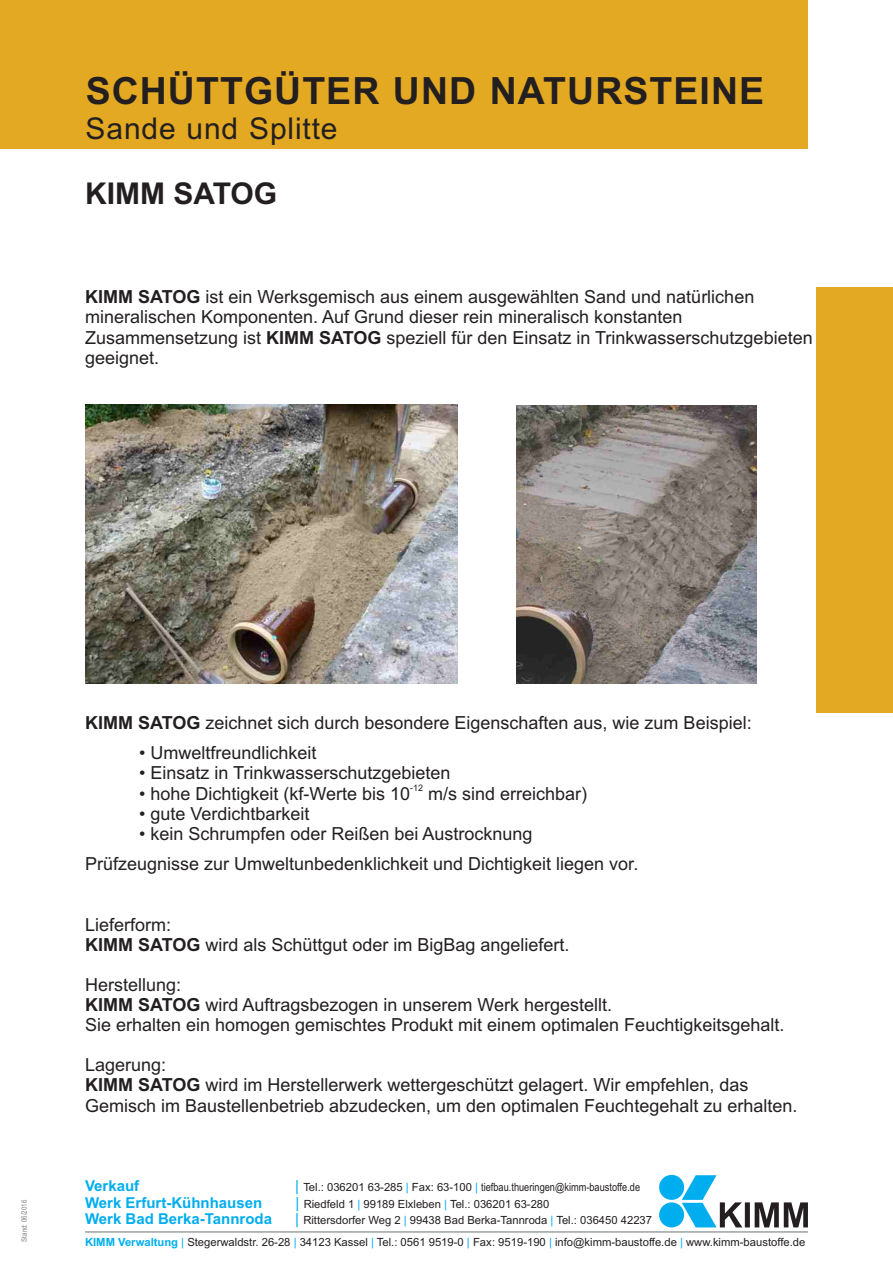
<style>
.page{position:relative;width:893px;height:1263px;background:#fff}
.page>*{position:absolute;margin:0;border:0;box-sizing:border-box;transform-origin:0 0}
.t1{font:700 37.5px "Arial";letter-spacing:.03em;color:#231f20}
.t2{font:30px "Arial";letter-spacing:.03em;color:#231f20}
.t3{font:700 30px "Arial";color:#231f20}
.t4{font:18px/20.1px "Arial";color:#231f20}
.t5{font:700 15px/16.8px "Arial";color:#00aeef}
.t6{font:15px "Arial";color:#00aeef}
.t7{font:11.25px/16.8px "Arial";color:#231f20}
.t8{font:11.25px "Arial Narrow";color:#231f20}
.t9{font:11.25px "Arial";color:#00aeef}
.t10{font:9px "Arial";color:#231f20}
.t11{font:7.5px "Arial Narrow";color:#808285}
.s1{font-weight:700}
.s2{font-family:"Arial"}
.s3{font-weight:700;color:#00aeef}
.s4{color:#00aeef}
</style>
<div class="page">
<div style="left:816px;top:287px;width:77px;height:425px;background:#e4a922"></div>
<div style="left:0;top:0;width:808px;height:149px;background:#e4a922"></div>
<hr style="left:85px;top:1231px;width:723px;height:1px;background:#697374">
<div style="left:659px;top:1175px;width:25px;height:25px;background:#00aeef;border-radius:50%"></div>
<div style="left:659px;top:1202px;width:25px;height:25px;background:#00aeef;border-radius:50%"></div>
<svg style="left:682px;top:1175px;width:126px;height:52px"></svg>
<img style="left:85px;top:404px;width:372px;height:280px">
<img style="left:516px;top:405px;width:241px;height:279px">
<h1 class="t1" style="left:86px;top:76px;width:680px">SCHÜTTGÜTER UND NATURSTEINE</h1>
<h2 class="t2" style="left:86px;top:117px;width:253px">Sande und Splitte</h2>
<h2 class="t3" style="left:85px;top:182px;width:194px">KIMM SATOG</h2>
<p class="t4" style="left:85px;top:289px;width:729px"><span class="s1">KIMM SATOG</span> ist ein Werksgemisch aus einem ausgewählten Sand und natürlichen mineralischen Komponenten. Auf Grund dieser rein mineralisch konstanten Zusammensetzung ist <span class="s1">KIMM SATOG</span> speziell für den Einsatz in Trinkwasserschutzgebieten geeignet.</p>
<p class="t11" style="left:21px;top:1242px;width:43px;rotate:-90deg">Stand: 06/2016</p>
<p class="t4" style="left:85px;top:714px;width:668px"><span class="s1">KIMM SATOG</span> zeichnet sich durch besondere Eigenschaften aus, wie zum Beispiel:</p>
<p class="t4" style="left:139px;top:744px;width:179px">• Umweltfreundlichkeit</p>
<p class="t4" style="left:139px;top:764px;width:313px">• Einsatz in Trinkwasserschutzgebieten</p>
<p class="t10" style="left:410px;top:784px;width:15px">-12</p>
<p class="t4" style="left:139px;top:785px;width:450px">• hohe Dichtigkeit (kf-Werte bis 10 m/s sind erreichbar)</p>
<p class="t4" style="left:139px;top:805px;width:172px">• gute Verdichtbarkeit</p>
<p class="t4" style="left:85px;top:820px;width:555px;line-height:30.2px;text-indent:54px">• kein Schrumpfen oder Reißen bei Austrocknung<br>Prüfzeugnisse zur Umweltunbedenklichkeit und Dichtigkeit liegen vor.</p>
<p class="t4" style="left:85px;top:916px;width:486px">Lieferform:<br><span class="s1">KIMM SATOG</span> wird als Schüttgut oder im BigBag angeliefert.</p>
<p class="t4" style="left:85px;top:976px;width:701px">Herstellung:<br><span class="s1">KIMM SATOG</span> wird Auftragsbezogen in unserem Werk hergestellt.<br>Sie erhalten ein homogen gemischtes Produkt mit einem optimalen Feuchtigkeitsgehalt.</p>
<p class="t4" style="left:85px;top:1056px;width:714px">Lagerung:<br><span class="s1">KIMM SATOG</span> wird im Herstellerwerk wettergeschützt gelagert. Wir empfehlen, das<br>Gemisch im Baustellenbetrieb abzudecken, um den optimalen Feuchtegehalt zu erhalten.</p>
<p class="t5" style="left:85px;top:1178px;width:189px">Verkauf<br>Werk Erfurt-Kühnhausen<br>Werk Bad Berka-Tannroda</p>
<p class="t6" style="left:295px;top:1180px;width:5px">|</p>
<p class="t9" style="left:406px;top:1182px;width:4px">|</p>
<p class="t9" style="left:475px;top:1182px;width:4px">|</p>
<p class="t8" style="left:303px;top:1182px;width:338px"><span class="s2">Tel.: 036201 63-285 Fax: 63-100</span> tiefbau.thueringen@kimm-baustoffe.de</p>
<p class="t7" style="left:303px;top:1196px;width:350px">Riedfeld 1 99189 Elxleben Tel.: 036201 63-280<br>Rittersdorfer Weg 2 99438 Bad Berka-Tannroda Tel.: 036450 42237</p>
<p class="t6" style="left:296px;top:1196px;width:5px">|</p>
<p class="t9" style="left:357px;top:1199px;width:4px">|</p>
<p class="t9" style="left:444px;top:1199px;width:4px">|</p>
<p class="t6" style="left:295px;top:1213px;width:5px">|</p>
<p class="t9" style="left:404px;top:1216px;width:4px">|</p>
<p class="t9" style="left:551px;top:1216px;width:4px">|</p>
<p class="t7" style="left:85px;top:1234px;width:722px"><span class="s3">KIMM Verwaltung</span> <span class="s4">|</span> Stegerwaldstr. 26-28 <span class="s4">|</span> 34123 Kassel <span class="s4">|</span> Tel.: 0561 9519-0 <span class="s4">|</span> Fax: 9519-190 <span class="s4">|</span> info@kimm-baustoffe.de <span class="s4">|</span> www.kimm-baustoffe.de</p>
</div>
